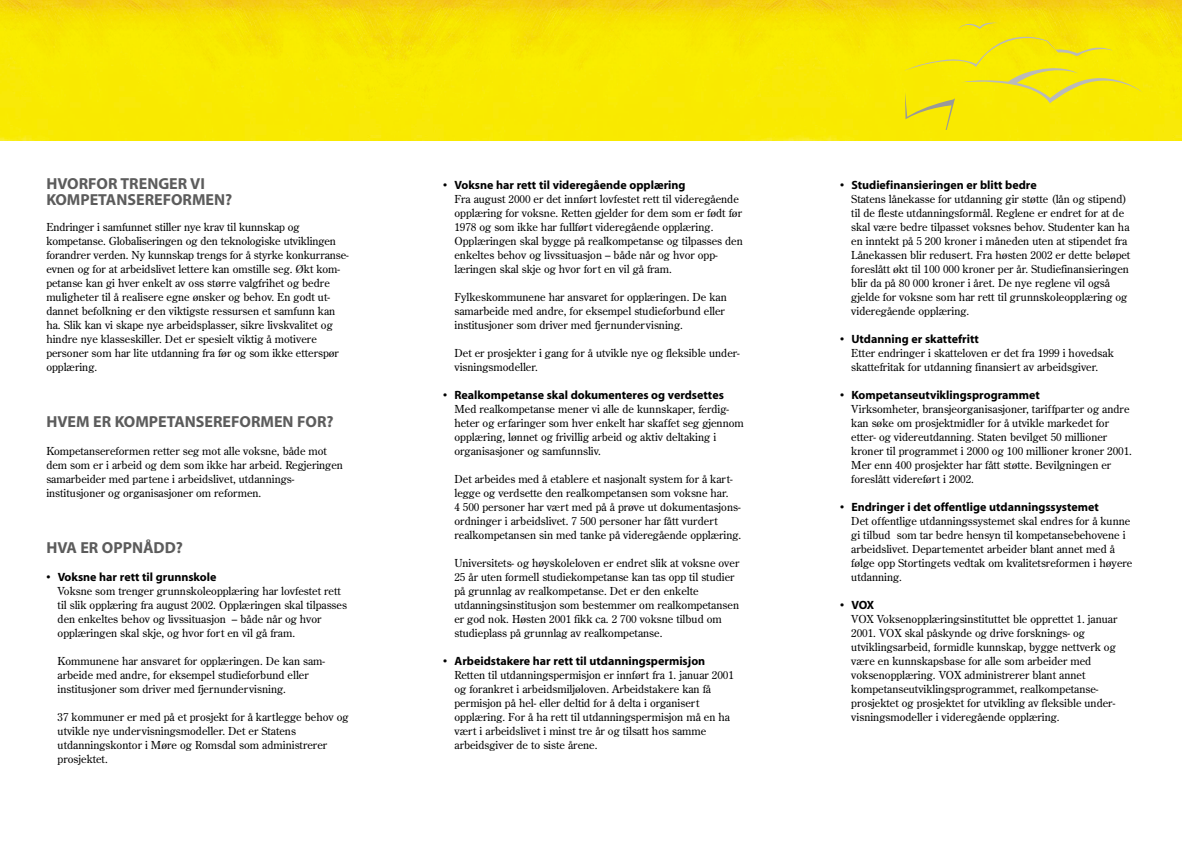
<style>
.page{position:relative;width:1182px;height:841px;background:#fff}
.page>*{position:absolute;margin:0;border:0;box-sizing:border-box;transform-origin:0 0}
.t1{font:16px/16px "Myriad MM 700 600";color:#5c5c5c}
.t2{font:12px "Myriad MM 700 600";color:#000}
.t3{font:11px/14px "Century Old Style";color:#000}
</style>
<div class="page">
<img style="left:794px;top:0;width:388px;height:141px">
<svg style="left:397px;top:0;width:397px;height:141px;fill:#f9e900"></svg>
<svg style="left:0;top:0;width:397px;height:141px;fill:#f9e900"></svg>
<svg style="left:904px;top:22px;width:241px;height:108px"></svg>
<h1 class="t1" style="left:46px;top:177px;width:187px">HVORFOR TRENGER VI<br>KOMPETANSEREFORMEN?</h1>
<p class="t3" style="left:46px;top:221px;width:304px">Endringer i samfunnet stiller nye krav til kunnskap og kompetanse. Globaliseringen og den teknologiske utviklingen forandrer verden. Ny kunnskap trengs for å styrke konkurranse&shy;evnen og for at arbeidslivet lettere kan omstille seg. Økt kom&shy;petanse kan gi hver enkelt av oss større valgfrihet og bedre muligheter til å realisere egne ønsker og behov. En godt ut&shy;dannet befolkning er den viktigste ressursen et samfunn kan ha. Slik kan vi skape nye arbeidsplasser, sikre livskvalitet og hindre nye klasseskiller. Det er spesielt viktig å motivere personer som har lite utdanning fra før og som ikke etterspør opplæring.</p>
<h1 class="t1" style="left:46px;top:415px;width:289px">HVEM ER KOMPETANSEREFORMEN FOR?</h1>
<p class="t3" style="left:46px;top:445px;width:298px">Kompetansereformen retter seg mot alle voksne, både mot dem som er i arbeid og dem som ikke har arbeid. Regjeringen samarbeider med partene i arbeidslivet, utdannings&shy;institusjoner og organisasjoner om reformen.</p>
<h1 class="t1" style="left:46px;top:541px;width:138px">HVA ER OPPNÅDD?</h1>
<p class="t2" style="left:46px;top:572px;width:172px">• Voksne har rett til grunnskole</p>
<p class="t3" style="left:58px;top:585px;width:291px">Voksne som trenger grunnskoleopplæring har lovfestet rett til slik opplæring fra august 2002. Opplæringen skal tilpasses den enkeltes behov og livssituasjon – både når og hvor opplæringen skal skje, og hvor fort en vil gå fram.</p>
<p class="t3" style="left:58px;top:655px;width:269px">Kommunene har ansvaret for opplæringen. De kan sam&shy;arbeide med andre, for eksempel studieforbund eller institusjoner som driver med fjernundervisning.</p>
<p class="t3" style="left:58px;top:711px;width:293px">37 kommuner er med på et prosjekt for å kartlegge behov og utvikle nye undervisningsmodeller. Det er Statens utdanningskontor i Møre og Romsdal som administrerer prosjektet.</p>
<p class="t2" style="left:443px;top:180px;width:244px">• Voksne har rett til videregående opplæring</p>
<p class="t3" style="left:454px;top:193px;width:290px">Fra august 2000 er det innført lovfestet rett til videregående opplæring for voksne. Retten gjelder for dem som er født før 1978 og som ikke har fullført videregående opplæring.<br>Opplæringen skal bygge på realkompetanse og tilpasses den enkeltes behov og livssituasjon – både når og hvor opp&shy;læringen skal skje og hvor fort en vil gå fram.</p>
<p class="t3" style="left:454px;top:291px;width:274px">Fylkeskommunene har ansvaret for opplæringen. De kan samarbeide med andre, for eksempel studieforbund eller institusjoner som driver med fjernundervisning.</p>
<p class="t3" style="left:454px;top:347px;width:287px">Det er prosjekter i gang for å utvikle nye og fleksible under&shy;visningsmodeller.</p>
<p class="t2" style="left:443px;top:390px;width:282px">• Realkompetanse skal dokumenteres og verdsettes</p>
<p class="t3" style="left:454px;top:403px;width:291px">Med realkompetanse mener vi alle de kunnskaper, ferdig&shy;heter og erfaringer som hver enkelt har skaffet seg gjennom opplæring, lønnet og frivillig arbeid og aktiv deltaking i organisasjoner og samfunnsliv.</p>
<p class="t3" style="left:454px;top:473px;width:288px">Det arbeides med å etablere et nasjonalt system for å kart&shy;legge og verdsette den realkompetansen som voksne har.<br>4 500 personer har vært med på å prøve ut dokumentasjons&shy;ordninger i arbeidslivet. 7 500 personer har fått vurdert realkompetansen sin med tanke på videregående opplæring.</p>
<p class="t3" style="left:454px;top:557px;width:286px">Universitets- og høyskoleloven er endret slik at voksne over 25 år uten formell studiekompetanse kan tas opp til studier på grunnlag av realkompetanse. Det er den enkelte utdanningsinstitusjon som bestemmer om realkompetansen er god nok. Høsten 2001 fikk ca. 2 700 voksne tilbud om studieplass på grunnlag av realkompetanse.</p>
<p class="t2" style="left:443px;top:656px;width:264px">• Arbeidstakere har rett til utdanningspermisjon</p>
<p class="t3" style="left:454px;top:669px;width:281px">Retten til utdanningspermisjon er innført fra 1. januar 2001 og forankret i arbeidsmiljøloven. Arbeidstakere kan få permisjon på hel- eller deltid for å delta i organisert opplæring. For å ha rett til utdanningspermisjon må en ha vært i arbeidslivet i minst tre år og tilsatt hos samme arbeidsgiver de to siste årene.</p>
<p class="t2" style="left:840px;top:180px;width:198px">• Studiefinansieringen er blitt bedre</p>
<p class="t3" style="left:851px;top:193px;width:281px">Statens lånekasse for utdanning gir støtte (lån og stipend) til de fleste utdanningsformål. Reglene er endret for at de skal være bedre tilpasset voksnes behov. Studenter kan ha en inntekt på 5 200 kroner i måneden uten at stipendet fra Lånekassen blir redusert. Fra høsten 2002 er dette beløpet foreslått økt til 100 000 kroner per år. Studiefinansieringen blir da på 80 000 kroner i året. De nye reglene vil også gjelde for voksne som har rett til grunnskoleopplæring og videregående opplæring.</p>
<p class="t2" style="left:840px;top:334px;width:140px">• Utdanning er skattefritt</p>
<p class="t3" style="left:851px;top:347px;width:264px">Etter endringer i skatteloven er det fra 1999 i hovedsak skattefritak for utdanning finansiert av arbeidsgiver.</p>
<p class="t2" style="left:840px;top:390px;width:201px">• Kompetanseutviklingsprogrammet</p>
<p class="t3" style="left:851px;top:403px;width:282px">Virksomheter, bransjeorganisasjoner, tariffparter og andre kan søke om prosjektmidler for å utvikle markedet for etter- og videreutdanning. Staten bevilget 50 millioner kroner til programmet i 2000 og 100 millioner kroner 2001.<br>Mer enn 400 prosjekter har fått støtte. Bevilgningen er foreslått videreført i 2002.</p>
<p class="t2" style="left:840px;top:502px;width:260px">• Endringer i det offentlige utdanningssystemet</p>
<p class="t3" style="left:851px;top:515px;width:283px">Det offentlige utdanningssystemet skal endres for å kunne gi tilbud som tar bedre hensyn til kompetansebehovene i arbeidslivet. Departementet arbeider blant annet med å følge opp Stortingets vedtak om kvalitetsreformen i høyere utdanning.</p>
<p class="t2" style="left:840px;top:600px;width:36px">• VOX</p>
<p class="t3" style="left:851px;top:613px;width:268px">VOX Voksenopplæringsinstituttet ble opprettet 1. januar 2001. VOX skal påskynde og drive forsknings- og utviklingsarbeid, formidle kunnskap, bygge nettverk og være en kunnskapsbase for alle som arbeider med voksenopplæring. VOX administrerer blant annet kompetanseutviklingsprogrammet, realkompetanse&shy;prosjektet og prosjektet for utvikling av fleksible under&shy;visningsmodeller i videregående opplæring.</p>
</div>
